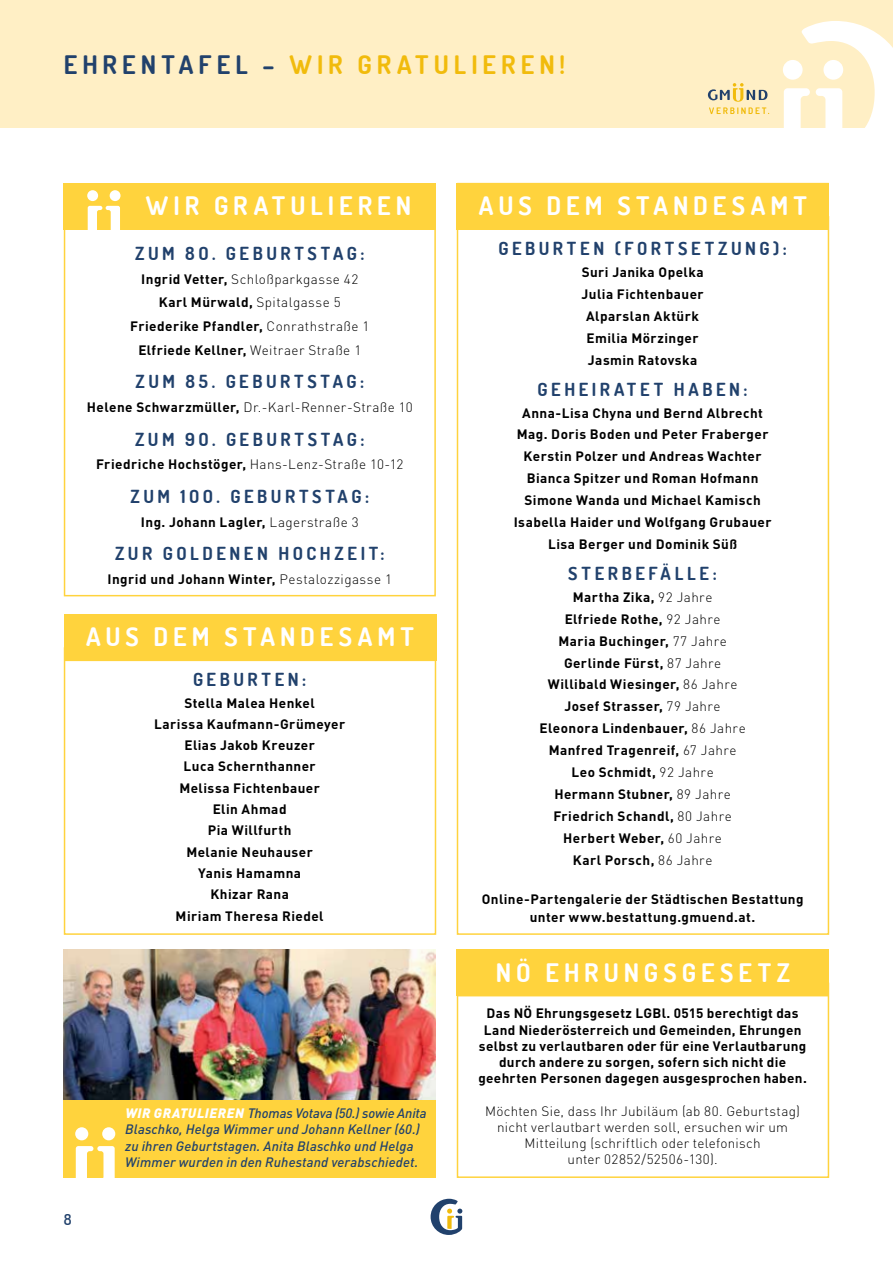
<style>
.page{position:relative;width:893px;height:1263px;background:#fff}
.page>*{position:absolute;margin:0;border:0;box-sizing:border-box;transform-origin:0 0}
.t1{font:700 25.5px "Dosis";letter-spacing:.2em;color:#fff}
.t2{font:700 25.5px "Dosis";letter-spacing:.2em;color:#f1bb0c}
.t3{font:700 18px "Dosis";letter-spacing:.2em;color:#21416c}
.t4{font:600 15px "Dosis";color:#21416c}
.t5{font:700 13.5px/21.9px "DIN Pro";letter-spacing:.03em;color:#000;text-align:center}
.t6{font:300 13.5px/16.2px "DIN Pro";letter-spacing:.02em;color:#000;text-align:center}
.t7{font:italic 500 13.5px/16.2px "DIN Pro";letter-spacing:.01em;color:#21416c}
.s1{color:#21416c}
.s2{font-weight:300}
.s3{font-weight:700}
.s4{font-weight:900;color:#fff}
</style>
<div class="page">
<div style="left:0;top:0;width:893px;height:128px;background:#ffefc5"></div>
<svg style="left:784px;top:21px;width:109px;height:107px"></svg>
<svg style="left:708px;top:83px;width:61px;height:31px"></svg>
<svg style="left:431px;top:1199px;width:31px;height:36px"></svg>
<div style="left:64px;top:214px;width:372px;height:382px;border:2px solid #ffd33d"></div>
<div style="left:64px;top:183px;width:372px;height:46px;background:#ffd33d"></div>
<div style="left:87px;top:190px;width:11px;height:11px;background:#fff;border-radius:50%"></div>
<div style="left:110px;top:190px;width:11px;height:11px;background:#fff;border-radius:50%"></div>
<svg style="left:88px;top:206px;width:32px;height:23px"></svg>
<div style="left:457px;top:183px;width:372px;height:46px;background:#ffd33d"></div>
<div style="left:457px;top:183px;width:372px;height:47px;border:2px solid #ffd33d"></div>
<div style="left:457px;top:983px;width:372px;height:195px;border:2px solid #ffd33d"></div>
<div style="left:457px;top:949px;width:372px;height:47px;background:#ffd33d"></div>
<img style="left:64px;top:949px;width:372px;height:151px">
<div style="left:64px;top:1100px;width:372px;height:78px;background:#ffd33d"></div>
<div style="left:75px;top:1127px;width:13px;height:13px;background:#fff;border-radius:50%"></div>
<div style="left:102px;top:1127px;width:13px;height:13px;background:#fff;border-radius:50%"></div>
<svg style="left:76px;top:1146px;width:39px;height:32px"></svg>
<div style="left:64px;top:647px;width:372px;height:288px;border:2px solid #ffd33d"></div>
<div style="left:64px;top:614px;width:372px;height:46px;background:#ffd33d"></div>
<div style="left:64px;top:614px;width:372px;height:47px;border:2px solid #ffd33d"></div>
<h1 class="t2" style="left:64px;top:48px;width:503px"><span class="s1">EHRENTAFEL –</span> WIR GRATULIEREN!</h1>
<h1 class="t1" style="left:146px;top:189px;width:267px">WIR GRATULIEREN</h1>
<h1 class="t1" style="left:479px;top:189px;width:329px">AUS DEM STANDESAMT</h1>
<h2 class="t3" style="left:498px;top:237px;width:290px">GEBURTEN (FORTSETZUNG):</h2>
<p class="t5" style="left:582px;top:261px;width:123px">Suri Janika Opelka<br>Julia Fichtenbauer<br>Alparslan Aktürk<br>Emilia Mörzinger<br>Jasmin Ratovska</p>
<h2 class="t3" style="left:538px;top:377px;width:212px">GEHEIRATET HABEN:</h2>
<p class="t5" style="left:514px;top:401px;width:259px">Anna-Lisa Chyna und Bernd Albrecht Mag. Doris Boden und Peter Fraberger Kerstin Polzer und Andreas Wachter Bianca Spitzer und Roman Hofmann Simone Wanda und Michael Kamisch Isabella Haider und Wolfgang Grubauer Lisa Berger und Dominik Süß</p>
<h2 class="t3" style="left:568px;top:562px;width:150px">STERBEFÄLLE:</h2>
<p class="t5" style="left:539px;top:585px;width:208px">Martha Zika, <span class="s2">92 Jahre<br></span>Elfriede Rothe, <span class="s2">92 Jahre<br></span>Maria Buchinger, <span class="s2">77 Jahre<br></span>Gerlinde Fürst, <span class="s2">87 Jahre<br></span>Willibald Wiesinger, <span class="s2">86 Jahre<br></span>Josef Strasser, <span class="s2">79 Jahre<br></span>Eleonora Lindenbauer, <span class="s2">86 Jahre<br></span>Manfred Tragenreif, <span class="s2">67 Jahre<br></span>Leo Schmidt, <span class="s2">92 Jahre<br></span>Hermann Stubner, <span class="s2">89 Jahre<br></span>Friedrich Schandl, <span class="s2">80 Jahre<br></span>Herbert Weber, <span class="s2">60 Jahre<br></span>Karl Porsch, <span class="s2">86 Jahre</span></p>
<p class="t5" style="left:482px;top:890px;width:323px;line-height:17.7px">Online-Partengalerie der Städtischen Bestattung unter www.bestattung.gmuend.at.</p>
<h1 class="t1" style="left:496px;top:956px;width:296px">NÖ EHRUNGSGESETZ</h1>
<p class="t5" style="left:478px;top:1005px;width:330px;line-height:16.2px">Das NÖ Ehrungsgesetz LGBl. 0515 berechtigt das Land Niederösterreich und Gemeinden, Ehrungen selbst zu verlautbaren oder für eine Verlautbarung durch andere zu sorgen, sofern sich nicht die geehrten Personen dagegen ausgesprochen haben.</p>
<p class="t6" style="left:485px;top:1102px;width:317px">Möchten Sie, dass Ihr Jubiläum (ab 80. Geburtstag) nicht verlautbart werden soll, ersuchen wir um Mitteilung (schriftlich oder telefonisch<br>unter 02852/52506-130).</p>
<h2 class="t3" style="left:135px;top:241px;width:231px">ZUM 8O. GEBURTSTAG:</h2>
<p class="t5" style="left:130px;top:266px;width:241px;line-height:23.9px">Ingrid Vetter, <span class="s2">Schloßparkgasse 42<br></span>Karl Mürwald, <span class="s2">Spitalgasse 5<br></span>Friederike Pfandler, <span class="s2">Conrathstraße 1<br></span>Elfriede Kellner, <span class="s2">Weitraer Straße 1</span></p>
<h2 class="t3" style="left:135px;top:370px;width:230px">ZUM 85. GEBURTSTAG:</h2>
<p class="t6" style="left:87px;top:399px;width:327px"><span class="s3">Helene Schwarzmüller,</span> Dr.-Karl-Renner-Straße 10</p>
<h2 class="t3" style="left:135px;top:427px;width:231px">ZUM 9O. GEBURTSTAG:</h2>
<p class="t5" style="left:96px;top:453px;width:309px">Friedriche Hochstöger, <span class="s2">Hans-Lenz-Straße 10-12</span></p>
<h2 class="t3" style="left:131px;top:484px;width:240px">ZUM 1OO. GEBURTSTAG:</h2>
<p class="t5" style="left:141px;top:510px;width:219px">Ing. Johann Lagler, <span class="s2">Lagerstraße 3</span></p>
<h2 class="t3" style="left:115px;top:541px;width:271px">ZUR GOLDENEN HOCHZEIT:</h2>
<p class="t5" style="left:108px;top:567px;width:286px">Ingrid und Johann Winter, <span class="s2">Pestalozzigasse 1</span></p>
<h1 class="t1" style="left:86px;top:620px;width:329px">AUS DEM STANDESAMT</h1>
<h2 class="t3" style="left:193px;top:668px;width:115px">GEBURTEN:</h2>
<p class="t5" style="left:154px;top:691px;width:193px;line-height:21.3px">Stella Malea Henkel<br>Larissa Kaufmann-Grümeyer<br>Elias Jakob Kreuzer<br>Luca Schernthanner<br>Melissa Fichtenbauer<br>Elin Ahmad<br>Pia Willfurth<br>Melanie Neuhauser<br>Yanis Hamamna<br>Khizar Rana<br>Miriam Theresa Riedel</p>
<p class="t7" style="left:125px;top:1104px;width:303px"><span class="s4">WIR GRATULIEREN</span> Thomas Votava (50.) sowie Anita Blaschko, Helga Wimmer und Johann Kellner (60.) zu ihren Geburtstagen. Anita Blaschko und Helga Wimmer wurden in den Ruhestand verabschiedet.</p>
<p class="t4" style="left:64px;top:1209px;width:9px">8</p>
</div>
